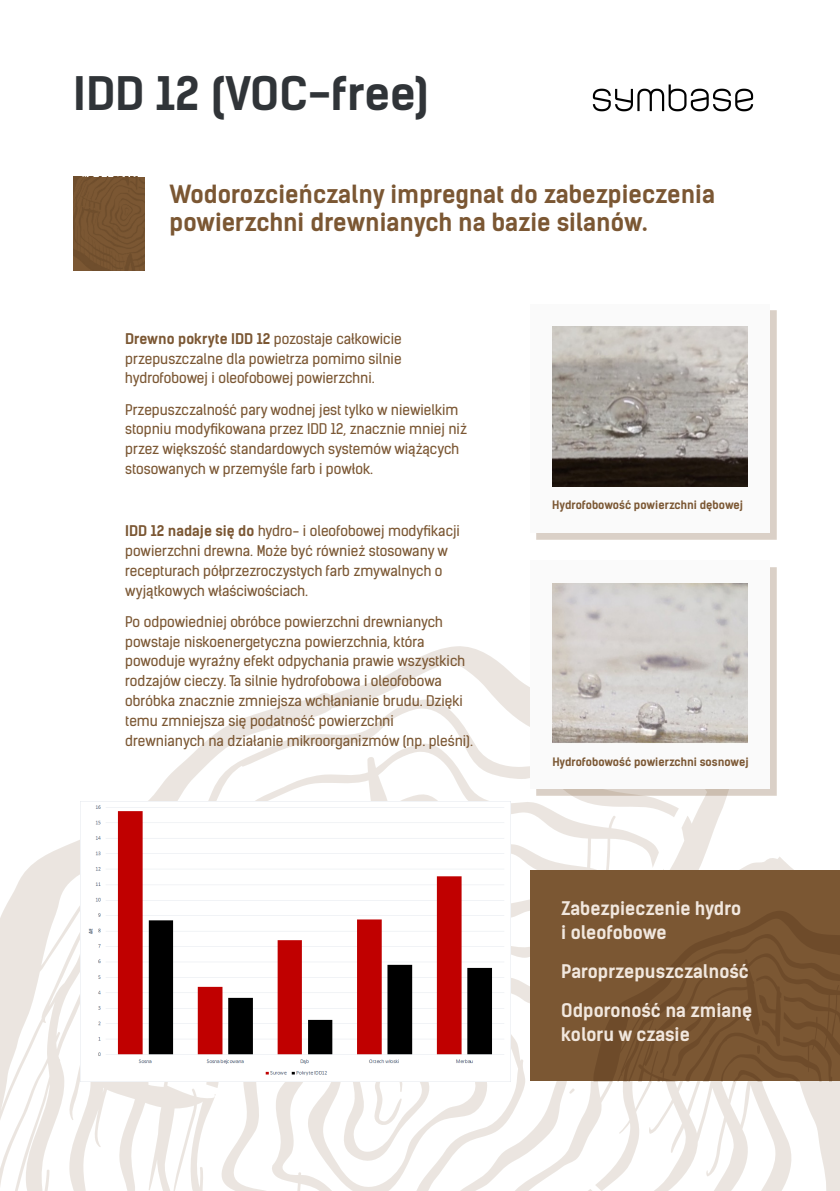
<style>
.page{position:relative;width:840px;height:1191px;background:#fff}
.page>*{position:absolute;margin:0;border:0;box-sizing:border-box;transform-origin:0 0}
.t1{font:700 44.2px "Kelson Sans";color:#303438}
.t2{font:700 24px/28px "Kelson Sans";color:#7b5733}
.t3{font:700 18px/24px "Kelson Sans";color:#f1e7de}
.t4{font:14.2px/19.8px "Kelson Sans";color:#7b5733}
.t5{font:700 11.2px "Kelson Sans";color:#7b5733}
.s1{font-weight:700}
</style>
<div class="page">
<svg style="left:0;top:646px;width:839px;height:545px"></svg>
<svg style="left:302px;top:1081px;width:186px;height:110px"></svg>
<svg style="left:397px;top:792px;width:67px;height:9px"></svg>
<svg style="left:568px;top:1087px;width:7px;height:7px"></svg>
<div style="left:529px;top:304px;width:240px;height:228px;background:#fafafa"></div>
<img style="left:552px;top:326px;width:194px;height:161px">
<img style="left:536px;top:567px;width:240px;height:228px">
<div style="left:529px;top:561px;width:240px;height:227px;background:#fafafa"></div>
<img style="left:552px;top:583px;width:194px;height:160px">
<img style="left:73px;top:177px;width:71px;height:94px">
<div style="left:530px;top:870px;width:309px;height:211px;background:#7b5733"></div>
<svg style="left:594px;top:911px;width:245px;height:170px"></svg>
<svg style="left:719px;top:1069px;width:71px;height:12px"></svg>
<svg style="left:755px;top:974px;width:26px;height:80px"></svg>
<img style="left:81px;top:801px;width:429px;height:280px">
<img style="left:592px;top:84px;width:162px;height:28px">
<h1 class="t1" style="left:73px;top:77px;width:356px">IDD 12 (VOC-free)</h1>
<h2 class="t2" style="left:169px;top:183px;width:546px">Wodorozcieńczalny impregnat do zabezpieczenia powierzchni drewnianych na bazie silanów.</h2>
<p class="t4" style="left:125px;top:330px;width:278px;text-align:justify"><span class="s1">Drewno pokryte IDD 12</span> pozostaje całkowicie przepuszczalne dla powietrza pomimo silnie hydrofobowej i oleofobowej powierzchni.</p>
<p class="t4" style="left:125px;top:401px;width:343px">Przepuszczalność pary wodnej jest tylko w niewielkim stopniu modyfikowana przez IDD 12, znacznie mniej niż przez większość standardowych systemów wiążących stosowanych w przemyśle farb i powłok.</p>
<p class="t4" style="left:125px;top:523px;width:336px"><span class="s1">IDD 12 nadaje się do</span> hydro- i oleofobowej modyfikacji powierzchni drewna. Może być również stosowany w recepturach półprzezroczystych farb zmywalnych o wyjątkowych właściwościach.</p>
<p class="t4" style="left:125px;top:613px;width:349px">Po odpowiedniej obróbce powierzchni drewnianych powstaje niskoenergetyczna powierzchnia, która powoduje wyraźny efekt odpychania prawie wszystkich rodzajów cieczy. Ta silnie hydrofobowa i oleofobowa obróbka znacznie zmniejsza wchłanianie brudu. Dzięki temu zmniejsza się podatność powierzchni drewnianych na działanie mikroorganizmów (np. pleśni).</p>
<p class="t5" style="left:552px;top:500px;width:192px">Hydrofobowość powierzchni dębowej</p>
<p class="t5" style="left:552px;top:758px;width:198px">Hydrofobowość powierzchni sosnowej</p>
<p class="t3" style="left:561px;top:898px;width:181px">Zabezpieczenie hydro i oleofobowe</p>
<p class="t3" style="left:561px;top:953px;width:192px;line-height:39.4px">Paroprzepuszczalność<br>Odporoność na zmianę</p>
<p class="t3" style="left:561px;top:1024px;width:130px">koloru w czasie</p>
</div>
